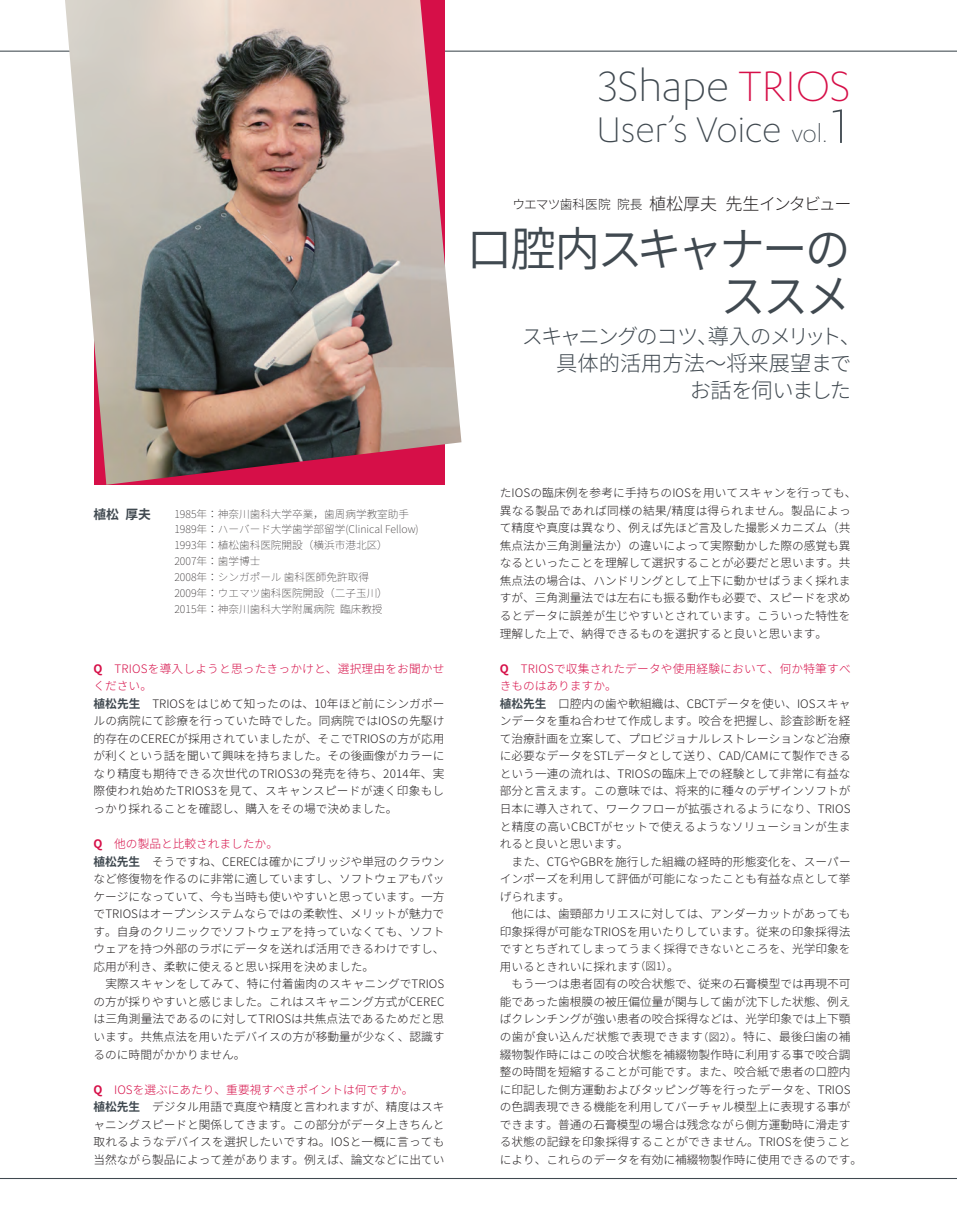
<style>
.page{position:relative;width:957px;height:1212px;background:#fff}
.page>*{position:absolute;margin:0;border:0;box-sizing:border-box;transform-origin:0 0}
.t1{font:300 49.35px "Karbon";letter-spacing:-.005em;color:#404950}
.t2{font:46.8px/46.8px "Source Han Sans JP";letter-spacing:-.06em;color:#404950;text-align:right}
.t3{font:300 41.4px "Karbon";letter-spacing:-.005em;color:#404950}
.t4{font:300 21.3px "Source Han Sans JP";letter-spacing:-.09em;color:#404950}
.t5{font:300 21.3px "Source Han Sans JP";color:#404950}
.t6{font:300 21.3px "Source Han Sans JP";letter-spacing:-.065em;color:#404950}
.t7{font:300 16.95px "Source Han Sans JP";letter-spacing:-.06em;color:#231f20}
.t8{font:700 12.75px "Source Han Sans JP";color:#404950}
.t9{font:300 11.7px/17.5px "Source Han Sans JP";color:#231f20}
.t10{font:200 10.65px/15.9px "Source Han Sans JP";color:#231f20}
.s1{color:#d60f48}
.s2{font-size:27.9px}
.s3{font-size:55.8px}
.s4{font-size:12.75px}
.s5{font-weight:700;color:#d60f48}
.s6{font-weight:700;color:#404950}
.s7{font-size:10.65px}
</style>
<div class="page">
<hr style="left:0;top:51px;width:957px;height:1px;background:#404950">
<img style="left:65px;top:0;width:396px;height:485px">
<hr style="left:0;top:1178px;width:957px;height:1px;background:#404950">
<h1 class="t1" style="left:598px;top:59px;width:254px">3Shape <span class="s1">TRIOS</span></h1>
<h3 class="t3" style="left:597px;top:107px;width:252px">User’s Voice <span class="s2">vol.</span> <span class="s3">1</span></h3>
<h3 class="t7" style="left:512px;top:194px;width:340px"><span class="s4">ウエマツ歯科医院 院長</span> 植松厚夫 先生インタビュー</h3>
<h2 class="t2" style="left:467px;top:227px;width:385px">口腔内スキャナーのススメ</h2>
<h3 class="t4" style="left:522px;top:325px;width:341px">スキャニングのコツ、導入のメリット、</h3>
<h3 class="t5" style="left:556px;top:351px;width:297px">具体的活用方法〜将来展望まで</h3>
<h3 class="t6" style="left:689px;top:378px;width:163px">お話を伺いました</h3>
<p class="t8" style="left:94px;top:507px;width:59px">植松 厚夫</p>
<p class="t10" style="left:174px;top:506px;width:246px">1985年：神奈川歯科大学卒業，歯周病学教室助手<br>1989年：ハーバード大学歯学部留学(Clinical Fellow)<br>1993年：植松歯科医院開設（横浜市港北区）<br>2007年：歯学博士<br>2008年：シンガポール 歯科医師免許取得<br>2009年：ウエマツ歯科医院開設（二子玉川）<br>2015年：神奈川歯科大学附属病院 臨床教授</p>
<p class="t9" style="left:94px;top:660px;width:352px"><span class="s5">Q</span><span class="s1">　TRIOSを導入しようと思ったきっかけと、選択理由をお聞かせください。<br></span><span class="s6">植松先生　</span>TRIOSをはじめて知ったのは、10年ほど前にシンガポールの病院にて診療を行っていた時でした。同病院ではIOSの先駆け的存在のCERECが採用されていましたが、そこでTRIOSの方が応用が利くという話を聞いて興味を持ちました。その後画像がカラーになり精度も期待できる次世代のTRIOS3の発売を待ち、2014年、実際使われ始めたTRIOS3を見て、スキャンスピードが速く印象もしっかり採れることを確認し、購入をその場で決めました。</p>
<p class="t9" style="left:94px;top:835px;width:352px"><span class="s5">Q</span><span class="s1">　他の製品と比較されましたか。<br></span><span class="s6">植松先生　</span>そうですね、CERECは確かにブリッジや単冠のクラウンなど修復物を作るのに非常に適していますし、ソフトウェアもパッケージになっていて、今も当時も使いやすいと思っています。一方でTRIOSはオープンシステムならではの柔軟性、メリットが魅力です。自身のクリニックでソフトウェアを持っていなくても、ソフトウェアを持つ外部のラボにデータを送れば活用できるわけですし、応用が利き、柔軟に使えると思い採用を決めました。<br>　実際スキャンをしてみて、特に付着歯肉のスキャニングでTRIOSの方が採りやすいと感じました。これはスキャニング方式がCERECは三角測量法であるのに対してTRIOSは共焦点法であるためだと思います。共焦点法を用いたデバイスの方が移動量が少なく、認識するのに時間がかかりません。</p>
<p class="t9" style="left:94px;top:1081px;width:352px"><span class="s5">Q</span><span class="s1">　IOSを選ぶにあたり、重要視すべきポイントは何ですか。<br></span><span class="s6">植松先生　</span>デジタル用語で真度や精度と言われますが、精度はスキャニングスピードと関係してきます。この部分がデータ上きちんと取れるようなデバイスを選択したいですね。IOSと一概に言っても当然ながら製品によって差があります。例えば、論文などに出てい</p>
<p class="t9" style="left:500px;top:484px;width:358px">たIOSの臨床例を参考に手持ちのIOSを用いてスキャンを行っても、異なる製品であれば同様の結果/精度は得られません。製品によって精度や真度は異なり、例えば先ほど言及した撮影メカニズム（共焦点法か三角測量法か）の違いによって実際動かした際の感覚も異なるといったことを理解して選択することが必要だと思います。共焦点法の場合は、ハンドリングとして上下に動かせばうまく採れますが、三角測量法では左右にも振る動作も必要で、スピードを求めるとデータに誤差が生じやすいとされています。こういった特性を理解した上で、納得できるものを選択すると良いと思います。</p>
<p class="t9" style="left:500px;top:660px;width:364px"><span class="s5">Q</span><span class="s1">　TRIOSで収集されたデータや使用経験において、何か特筆すべきものはありますか。<br></span><span class="s6">植松先生　</span>口腔内の歯や軟組織は、CBCTデータを使い、IOSスキャンデータを重ね合わせて作成します。咬合を把握し、診査診断を経て治療計画を立案して、プロビジョナルレストレーションなど治療に必要なデータをSTLデータとして送り、CAD/CAMにて製作できるという一連の流れは、TRIOSの臨床上での経験として非常に有益な部分と言えます。この意味では、将来的に種々のデザインソフトが日本に導入されて、ワークフローが拡張されるようになり、TRIOSと精度の高いCBCTがセットで使えるようなソリューションが生まれると良いと思います。<br>　また、CTGやGBRを施行した組織の経時的形態変化を、スーパーインポーズを利用して評価が可能になったことも有益な点として挙げられます。<br>　他には、歯頸部カリエスに対しては、アンダーカットがあっても印象採得が可能なTRIOSを用いたりしています。従来の印象採得法ですとちぎれてしまってうまく採得できないところを、光学印象を用いるときれいに採れます<span class="s7">（図1）</span>。<br>　もう一つは患者固有の咬合状態で、従来の石膏模型では再現不可能であった歯根膜の被圧偏位量が関与して歯が沈下した状態、例えばクレンチングが強い患者の咬合採得などは、光学印象では上下顎の歯が食い込んだ状態で表現できます<span class="s7">（図2）</span>。特に、最後臼歯の補綴物製作時にはこの咬合状態を補綴物製作時に利用する事で咬合調整の時間を短縮することが可能です。また、咬合紙で患者の口腔内に印記した側方運動およびタッピング等を行ったデータを、TRIOSの色調表現できる機能を利用してバーチャル模型上に表現する事ができます。普通の石膏模型の場合は残念ながら側方運動時に滑走する状態の記録を印象採得することができません。TRIOSを使うことにより、これらのデータを有効に補綴物製作時に使用できるのです。</p>
</div>
